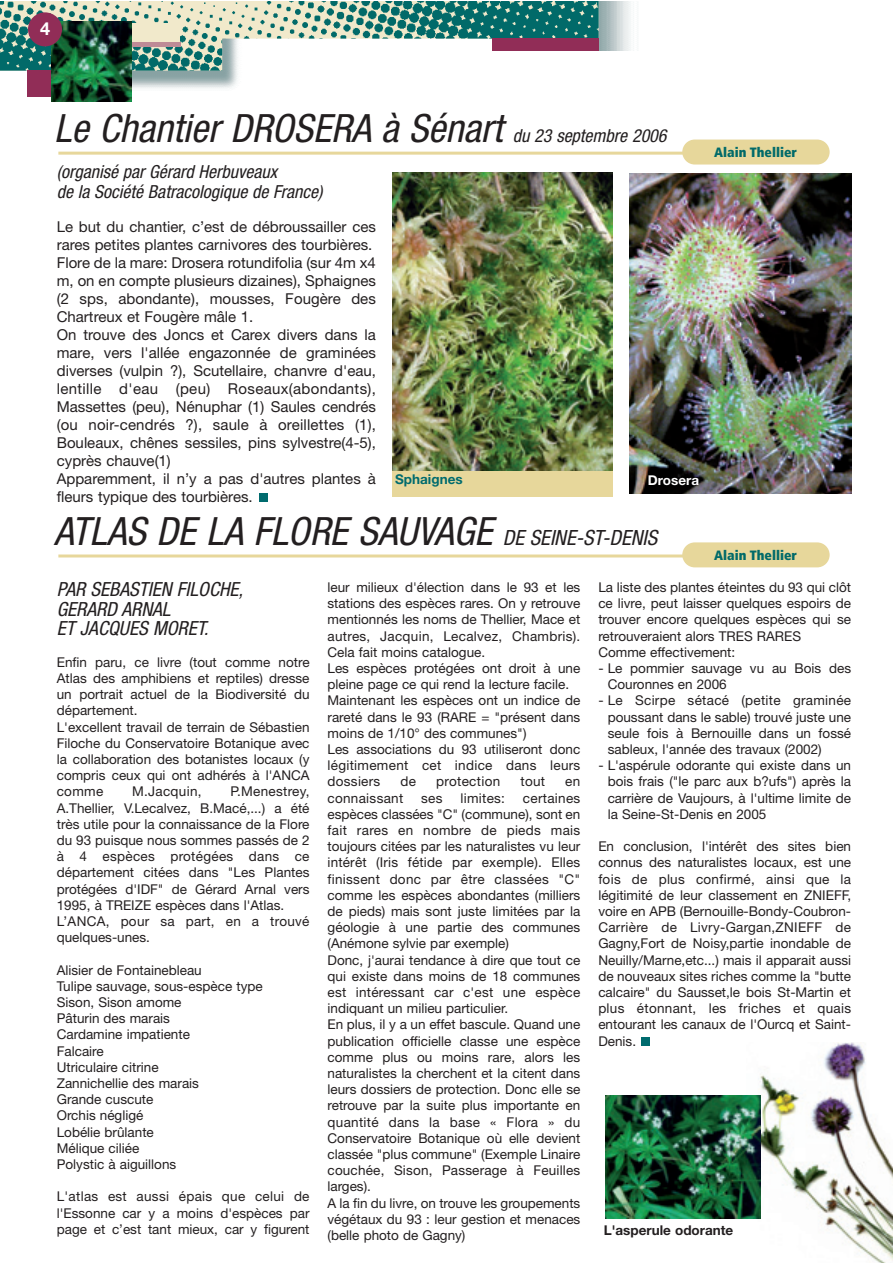
<style>
.page{position:relative;width:893px;height:1263px;background:#fff}
.page>*{position:absolute;margin:0;border:0;box-sizing:border-box;transform-origin:0 0}
.t1{font:italic condensed 39px "Helvetica Neue";color:#231f20}
.t2{font:italic condensed 19.5px/19.5px "Helvetica Neue";color:#231f20}
.t3{font:italic condensed 18px/19.5px "Helvetica Neue";color:#231f20}
.t4{font:700 18px "Helvetica Neue";color:#fff}
.t5{font:15px/18px "Helvetica Neue";color:#231f20}
.t6{font:13.5px/16.2px "Helvetica Neue";color:#231f20}
.t7{font:13.5px "Helvetica Neue";letter-spacing:.02em;color:#231f20}
.t8{font:900 condensed 13.5px "Frutiger";color:#016a69}
.t9{font:700 13.5px "Helvetica Neue";color:#231f20}
.t10{font:700 13.5px "Helvetica Neue";color:#006b6e}
.t11{font:700 13.5px "Helvetica Neue";color:#fff}
.s1{font-size:18px}
.s2{font-size:21px}
</style>
<div class="page">
<img style="left:747px;top:1042px;width:146px;height:221px">
<img style="left:102px;top:71px;width:136px;height:31px">
<img style="left:599px;top:1px;width:32px;height:50px">
<img style="left:0;top:1px;width:599px;height:70px">
<div style="left:132px;top:23px;width:48px;height:24px;background:#f1e9cb"></div>
<div style="left:132px;top:42px;width:48px;height:5px;background:#be8b96"></div>
<div style="left:492px;top:39px;width:107px;height:12px;background:#912d57"></div>
<div style="left:27px;top:71px;width:24px;height:26px;background:#912d57"></div>
<img style="left:51px;top:22px;width:81px;height:79px">
<div style="left:28px;top:12px;width:34px;height:34px;background:#912d57;border-radius:50%"></div>
<div style="left:259px;top:493px;width:8px;height:9px;background:#006b6e"></div>
<hr style="left:58px;top:152px;width:632px;height:3px;background:#e7d79b">
<div style="left:682px;top:140px;width:148px;height:25px;background:#e7d79b;border-radius:12px"></div>
<div style="left:642px;top:1037px;width:8px;height:9px;background:#006b6e"></div>
<hr style="left:58px;top:554px;width:632px;height:3px;background:#e7d79b">
<div style="left:682px;top:542px;width:148px;height:25px;background:#e7d79b;border-radius:12px"></div>
<img style="left:605px;top:1096px;width:155px;height:122px">
<img style="left:630px;top:173px;width:221px;height:321px">
<img style="left:392px;top:172px;width:220px;height:299px">
<div style="left:392px;top:471px;width:220px;height:25px;background:#e7d79b"></div>
<h3 class="t4" style="left:40px;top:23px;width:12px">4</h3>
<h1 class="t1" style="left:54px;top:114px;width:617px">Le Chantier DROSERA à Sénart <span class="s1">du 23 septembre 2006</span></h1>
<h3 class="t3" style="left:57px;top:164px;width:267px">(organisé par Gérard Herbuveaux<br>de la Société Batracologique de France)</h3>
<p class="t5" style="left:57px;top:219px;width:321px">Le but du chantier, c’est de débroussailler ces rares petites plantes carnivores des tourbières.<br>Flore de la mare: Drosera rotundifolia (sur 4m x4 m, on en compte plusieurs dizaines), Sphaignes (2 sps, abondante), mousses, Fougère des Chartreux et Fougère mâle 1.<br>On trouve des Joncs et Carex divers dans la mare, vers l'allée engazonnée de graminées diverses (vulpin ?), Scutellaire, chanvre d'eau, lentille d'eau (peu) Roseaux(abondants), Massettes (peu), Nénuphar (1) Saules cendrés (ou noir-cendrés ?), saule à oreillettes (1), Bouleaux, chênes sessiles, pins sylvestre(4-5), cyprès chauve(1)<br>Apparemment, il n’y a pas d'autres plantes à fleurs typique des tourbières.</p>
<p class="t10" style="left:395px;top:474px;width:69px">Sphaignes</p>
<p class="t11" style="left:648px;top:475px;width:53px">Drosera</p>
<h1 class="t1" style="left:54px;top:517px;width:609px">ATLAS DE LA FLORE SAUVAGE <span class="s2">DE SEINE-ST-DENIS</span></h1>
<p class="t8" style="left:714px;top:147px;width:84px">Alain Thellier</p>
<p class="t8" style="left:714px;top:550px;width:84px">Alain Thellier</p>
<h2 class="t2" style="left:57px;top:581px;width:192px">PAR SEBASTIEN FILOCHE,<br>GERARD ARNAL<br>ET JACQUES MORET.</h2>
<p class="t6" style="left:57px;top:655px;width:254px">Enfin paru, ce livre (tout comme notre Atlas des amphibiens et reptiles) dresse un portrait actuel de la Biodiversité du département.<br>L'excellent travail de terrain de Sébastien Filoche du Conservatoire Botanique avec la collaboration des botanistes locaux (y compris ceux qui ont adhérés à l'ANCA comme</p>
<p class="t6" style="left:57px;top:785px;width:254px;text-indent:174px">P.Menestrey,<br>A.Thellier, V.Lecalvez, B.Macé,...) a été très utile pour la connaissance de la Flore du 93 puisque nous sommes passés de 2 à 4 espèces protégées dans ce département citées dans "Les Plantes protégées d'IDF" de Gérard Arnal vers<br>1995, à TREIZE espèces dans l'Atlas.<br>L’ANCA, pour sa part, en a trouvé quelques-unes.</p>
<p class="t6" style="left:57px;top:963px;width:207px">Alisier de Fontainebleau<br>Tulipe sauvage, sous-espèce type<br>Sison, Sison amome<br>Pâturin des marais<br>Cardamine impatiente<br>Falcaire<br>Utriculaire citrine<br>Zannichellie des marais<br>Grande cuscute<br>Orchis négligé<br>Lobélie brûlante<br>Mélique ciliée<br>Polystic à aiguillons</p>
<p class="t6" style="left:57px;top:1190px;width:254px;text-align:justify">L'atlas est aussi épais que celui de l'Essonne car y a moins d'espèces par page et c’est tant mieux, car y figurent</p>
<p class="t7" style="left:132px;top:787px;width:71px">M.Jacquin,</p>
<p class="t6" style="left:328px;top:580px;width:254px">leur milieux d'élection dans le 93 et les stations des espèces rares. On y retrouve mentionnés les noms de Thellier, Mace et autres, Jacquin, Lecalvez, Chambris).<br>Cela fait moins catalogue.<br>Les espèces protégées ont droit à une pleine page ce qui rend la lecture facile.<br>Maintenant les espèces ont un indice de rareté dans le 93 (RARE = "présent dans moins de 1/10° des communes")<br>Les associations du 93 utiliseront donc légitimement cet indice dans leurs dossiers</p>
<p class="t6" style="left:401px;top:775px;width:17px">de</p>
<p class="t7" style="left:436px;top:777px;width:65px">protection</p>
<p class="t6" style="left:520px;top:775px;width:26px">tout</p>
<p class="t6" style="left:565px;top:775px;width:17px">en</p>
<p class="t7" style="left:328px;top:793px;width:77px">connaissant</p>
<p class="t6" style="left:421px;top:791px;width:23px">ses</p>
<p class="t7" style="left:460px;top:793px;width:46px">limites:</p>
<p class="t6" style="left:328px;top:791px;width:254px;text-indent:195px">certaines espèces classées "C" (commune), sont en fait rares en nombre de pieds mais toujours citées par les naturalistes vu leur intérêt (Iris fétide par exemple). Elles finissent donc par être classées "C" comme les espèces abondantes (milliers de pieds) mais sont juste limitées par la géologie à une partie des communes (Anémone sylvie par exemple)<br>Donc, j'aurai tendance à dire que tout ce qui existe dans moins de 18 communes est intéressant car c'est une espèce indiquant un milieu particulier.<br>En plus, il y a un effet bascule. Quand une publication officielle classe une espèce comme plus ou moins rare, alors les naturalistes la cherchent et la citent dans leurs dossiers de protection. Donc elle se retrouve par la suite plus importante en quantité dans la base « Flora » du Conservatoire Botanique où elle devient classée "plus commune" (Exemple Linaire couchée, Sison, Passerage à Feuilles larges).<br>A la fin du livre, on trouve les groupements végétaux du 93 : leur gestion et menaces (belle photo de Gagny)</p>
<p class="t6" style="left:598px;top:580px;width:254px">La liste des plantes éteintes du 93 qui clôt ce livre, peut laisser quelques espoirs de trouver encore quelques espèces qui se retrouveraient alors TRES RARES Comme effectivement:</p>
<p class="t6" style="left:608px;top:661px;width:245px;text-indent:-9px">- Le pommier sauvage vu au Bois des<br>Couronnes en 2006</p>
<p class="t6" style="left:608px;top:694px;width:245px;text-align:justify;text-indent:-9px">- Le Scirpe sétacé (petite graminée poussant dans le sable) trouvé juste une seule fois à Bernouille dans un fossé sableux, l'année des travaux (2002)</p>
<p class="t6" style="left:608px;top:758px;width:245px;text-align:justify;text-indent:-9px">- L'aspérule odorante qui existe dans un bois frais ("le parc aux b?ufs") après la carrière de Vaujours, à l'ultime limite de la Seine-St-Denis en 2005</p>
<p class="t6" style="left:598px;top:839px;width:254px;text-align:justify">En conclusion, l'intérêt des sites bien connus des naturalistes locaux, est une fois de plus confirmé, ainsi que la légitimité de leur classement en ZNIEFF, voire en APB (Bernouille-Bondy-Coubron-Carrière de Livry-Gargan,ZNIEFF de Gagny,Fort de Noisy,partie inondable de Neuilly/Marne,etc...) mais il apparait aussi de nouveaux sites riches comme la "butte calcaire" du Sausset,le bois St-Martin et plus étonnant, les friches et quais entourant les canaux de l'Ourcq et Saint-Denis.</p>
<p class="t9" style="left:604px;top:1225px;width:131px">L'asperule odorante</p>
</div>
